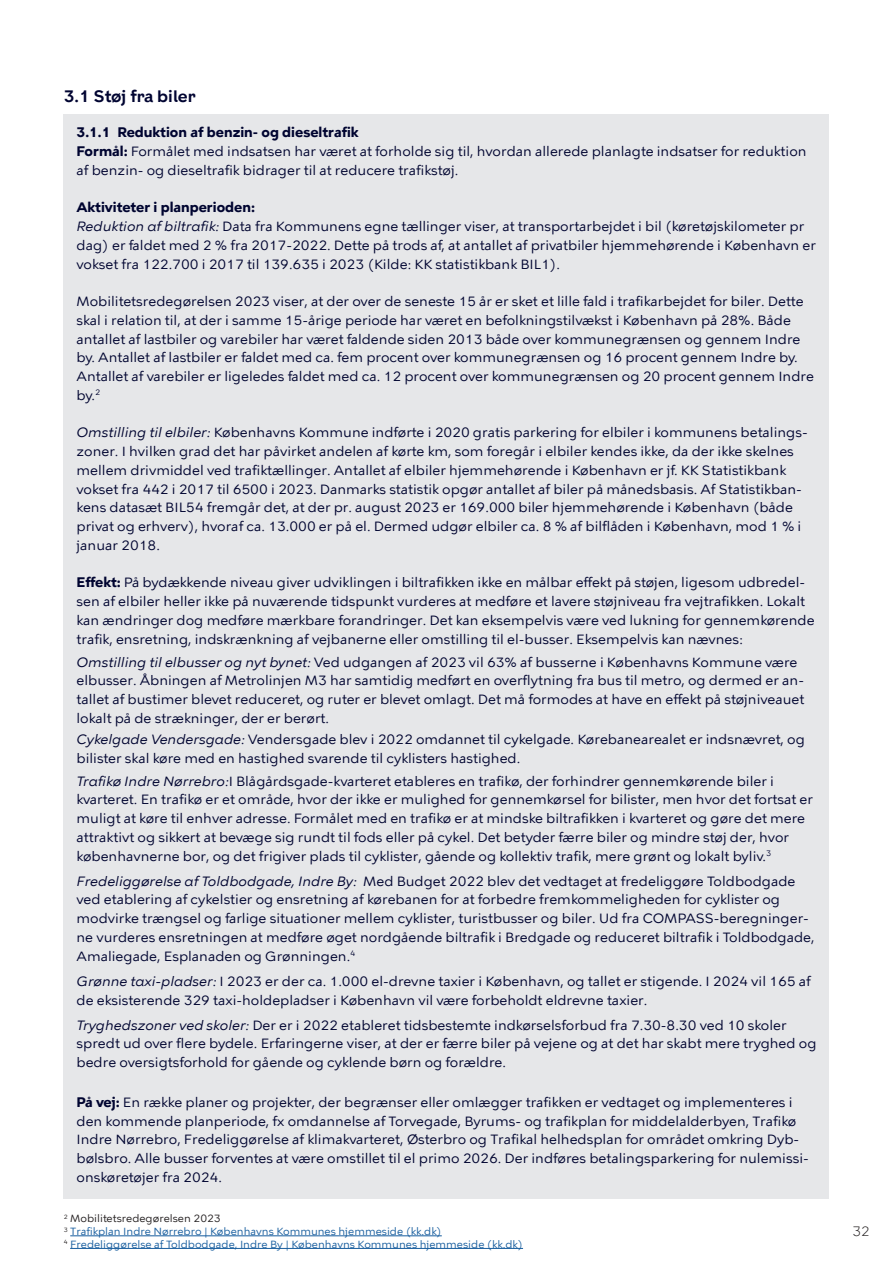
<style>
.page{position:relative;width:893px;height:1263px;background:#fff}
.page>*{position:absolute;margin:0;border:0;box-sizing:border-box;transform-origin:0 0}
.t1{font:600 16.5px "KBH";color:#000431}
.t2{font:13.5px/18.8px "KBH Tekst";color:#000430}
.t3{font:300 13.5px "KBH";color:#231f20}
.t4{font:10.5px/12.6px "KBH Tekst";color:#175d9e}
.s1{font-weight:700}
.s2{font-style:italic}
.s3{color:#231f20}
</style>
<div class="page">
<div style="left:64px;top:114px;width:765px;height:1085px;background:#e6e7e9"></div>
<hr style="left:70px;top:1235px;width:372px;height:1px;background:#175d9e">
<hr style="left:70px;top:1248px;width:453px;height:1px;background:#175d9e">
<p class="t1" style="left:64px;top:86px;width:133px">3.1 Støj fra biler</p>
<p class="t2" style="left:77px;top:123px;width:731px"><span class="s1">3.1.1 Reduktion af benzin- og dieseltrafik<br>Formål:</span> Formålet med indsatsen har været at forholde sig til, hvordan allerede planlagte indsatser for reduktion af benzin- og dieseltrafik bidrager til at reducere trafikstøj.</p>
<p class="t2" style="left:77px;top:198px;width:741px"><span class="s1">Aktiviteter i planperioden:<br></span><span class="s2">Reduktion af biltrafik:</span> Data fra Kommunens egne tællinger viser, at transportarbejdet i bil (køretøjskilometer pr dag) er faldet med 2 % fra 2017-2022. Dette på trods af, at antallet af privatbiler hjemmehørende i København er vokset fra 122.700 i 2017 til 139.635 i 2023 (Kilde: KK statistikbank BIL1).</p>
<p class="t2" style="left:77px;top:292px;width:739px">Mobilitetsredegørelsen 2023 viser, at der over de seneste 15 år er sket et lille fald i trafikarbejdet for biler. Dette skal i relation til, at der i samme 15-årige periode har været en befolkningstilvækst i København på 28%. Både antallet af lastbiler og varebiler har været faldende siden 2013 både over kommunegrænsen og gennem Indre by. Antallet af lastbiler er faldet med ca. fem procent over kommunegrænsen og 16 procent gennem Indre by.<br>Antallet af varebiler er ligeledes faldet med ca. 12 procent over kommunegrænsen og 20 procent gennem Indre by.<sup>2</sup></p>
<p class="t2" style="left:77px;top:423px;width:733px"><span class="s2">Omstilling til elbiler:</span> Københavns Kommune indførte i 2020 gratis parkering for elbiler i kommunens betalings&shy;zoner. I hvilken grad det har påvirket andelen af kørte km, som foregår i elbiler kendes ikke, da der ikke skelnes mellem drivmiddel ved trafiktællinger. Antallet af elbiler hjemmehørende i København er jf. KK Statistikbank vokset fra 442 i 2017 til 6500 i 2023. Danmarks statistik opgør antallet af biler på månedsbasis. Af Statistikban&shy;kens datasæt BIL54 fremgår det, at der pr. august 2023 er 169.000 biler hjemmehørende i København (både privat og erhverv), hvoraf ca. 13.000 er på el. Dermed udgør elbiler ca. 8 % af bilflåden i København, mod 1 % i januar 2018.</p>
<p class="t2" style="left:77px;top:573px;width:740px"><span class="s1">Effekt:</span> På bydækkende niveau giver udviklingen i biltrafikken ikke en målbar effekt på støjen, ligesom udbredel&shy;sen af elbiler heller ikke på nuværende tidspunkt vurderes at medføre et lavere støjniveau fra vejtrafikken. Lokalt kan ændringer dog medføre mærkbare forandringer. Det kan eksempelvis være ved lukning for gennemkørende trafik, ensretning, indskrænkning af vejbanerne eller omstilling til el-busser. Eksempelvis kan nævnes:</p>
<p class="t2" style="left:77px;top:652px;width:729px"><span class="s2">Omstilling til elbusser og nyt bynet:</span> Ved udgangen af 2023 vil 63% af busserne i Københavns Kommune være elbusser. Åbningen af Metrolinjen M3 har samtidig medført en overflytning fra bus til metro, og dermed er an&shy;tallet af bustimer blevet reduceret, og ruter er blevet omlagt. Det må formodes at have en effekt på støjniveauet lokalt på de strækninger, der er berørt.</p>
<p class="t2" style="left:77px;top:729px;width:730px"><span class="s2">Cykelgade Vendersgade:</span> Vendersgade blev i 2022 omdannet til cykelgade. Kørebanearealet er indsnævret, og bilister skal køre med en hastighed svarende til cyklisters hastighed.</p>
<p class="t2" style="left:77px;top:771px;width:738px"><span class="s2">Trafikø Indre Nørrebro:</span>I Blågårdsgade-kvarteret etableres en trafikø, der forhindrer gennemkørende biler i kvarteret. En trafikø er et område, hvor der ikke er mulighed for gennemkørsel for bilister, men hvor det fortsat er muligt at køre til enhver adresse. Formålet med en trafikø er at mindske biltrafikken i kvarteret og gøre det mere attraktivt og sikkert at bevæge sig rundt til fods eller på cykel. Det betyder færre biler og mindre støj der, hvor københavnerne bor, og det frigiver plads til cyklister, gående og kollektiv trafik, mere grønt og lokalt byliv.<sup>3</sup></p>
<p class="t2" style="left:77px;top:871px;width:739px"><span class="s2">Fredeliggørelse af Toldbodgade, Indre By:</span> Med Budget 2022 blev det vedtaget at fredeliggøre Toldbodgade ved etablering af cykelstier og ensretning af kørebanen for at forbedre fremkommeligheden for cyklister og modvirke trængsel og farlige situationer mellem cyklister, turistbusser og biler. Ud fra COMPASS-beregninger&shy;ne vurderes ensretningen at medføre øget nordgående biltrafik i Bredgade og reduceret biltrafik i Toldbodgade, Amaliegade, Esplanaden og Grønningen.<sup>4</sup></p>
<p class="t2" style="left:77px;top:971px;width:736px"><span class="s2">Grønne taxi-pladser:</span> I 2023 er der ca. 1.000 el-drevne taxier i København, og tallet er stigende. I 2024 vil 165 af de eksisterende 329 taxi-holdepladser i København vil være forbeholdt eldrevne taxier.</p>
<p class="t2" style="left:77px;top:1015px;width:741px"><span class="s2">Tryghedszoner ved skoler:</span> Der er i 2022 etableret tidsbestemte indkørselsforbud fra 7.30-8.30 ved 10 skoler spredt ud over flere bydele. Erfaringerne viser, at der er færre biler på vejene og at det har skabt mere tryghed og bedre oversigtsforhold for gående og cyklende børn og forældre.</p>
<p class="t2" style="left:77px;top:1092px;width:734px"><span class="s1">På vej:</span> En række planer og projekter, der begrænser eller omlægger trafikken er vedtaget og implementeres i den kommende planperiode, fx omdannelse af Torvegade, Byrums- og trafikplan for middelalderbyen, Trafikø Indre Nørrebro, Fredeliggørelse af klimakvarteret, Østerbro og Trafikal helhedsplan for området omkring Dyb&shy;bølsbro. Alle busser forventes at være omstillet til el primo 2026. Der indføres betalingsparkering for nulemissi&shy;onskøretøjer fra 2024.</p>
<p class="t4" style="left:64px;top:1212px;width:461px"><sup>2</sup> <span class="s3">Mobilitetsredegørelsen 2023<br></span><sup>3</sup> Trafikplan Indre Nørrebro | Københavns Kommunes hjemmeside (kk.dk)<br><sup>4</sup> Fredeliggørelse af Toldbodgade, Indre By | Københavns Kommunes hjemmeside (kk.dk)</p>
<p class="t3" style="left:852px;top:1223px;width:19px">32</p>
</div>
